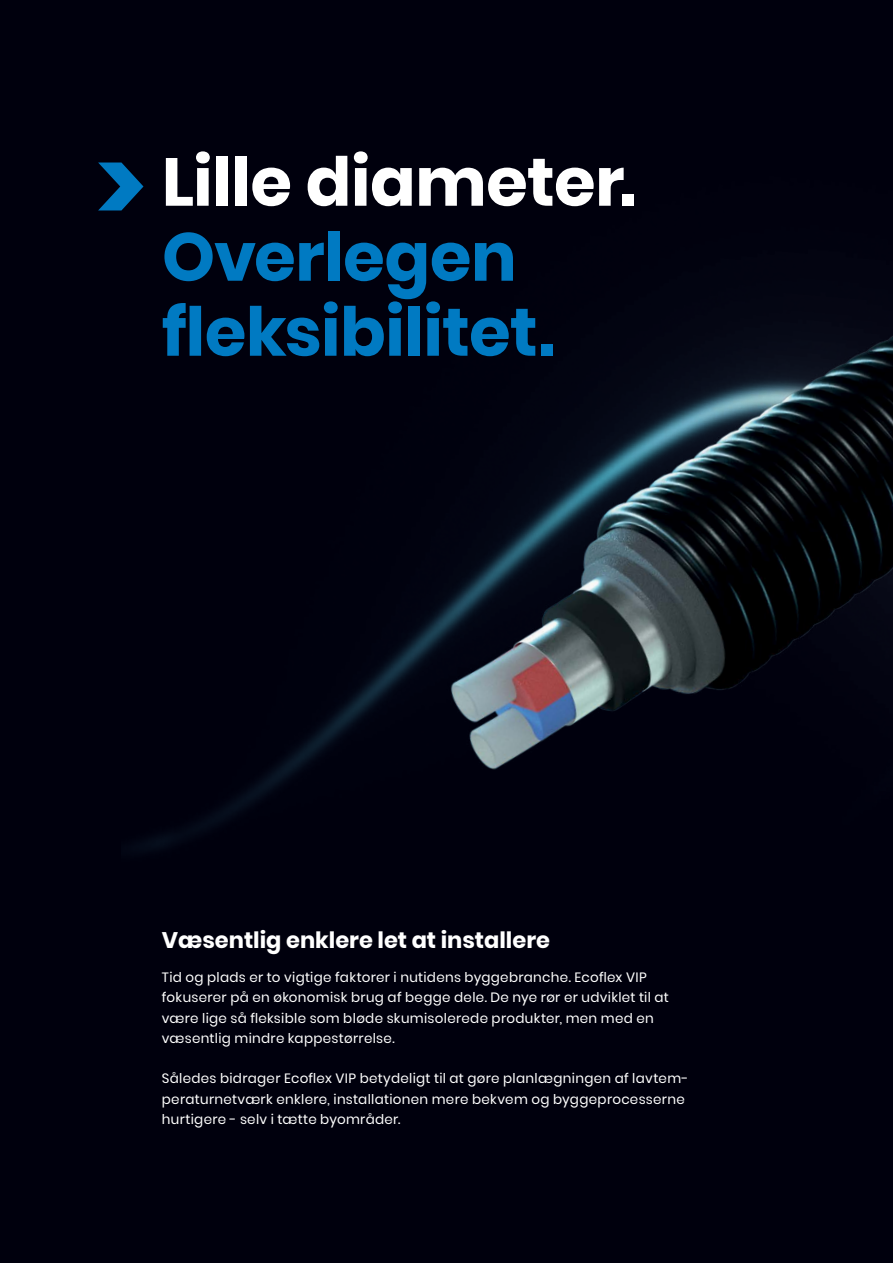
<style>
.page{position:relative;width:893px;height:1263px;background:#00000d}
.page>*{position:absolute;margin:0;border:0;box-sizing:border-box;transform-origin:0 0}
.t1{font:700 67.5px/75px "Poppins";letter-spacing:-.01em;color:#007ac2}
.t2{font:700 67.5px "Poppins";letter-spacing:-.01em;color:#fff}
.t3{font:700 22.5px "Poppins";color:#fff}
.t4{font:13.5px/20.2px "Poppins";letter-spacing:.025em;color:#fff}
</style>
<div class="page">
<svg style="left:98px;top:162px;width:24px;height:48px"></svg>
<img style="left:122px;top:163px;width:771px;height:686px">
<h1 class="t2" style="left:162px;top:143px;width:476px">Lille diameter.</h1>
<h1 class="t1" style="left:162px;top:220px;width:395px">Overlegen fleksibilitet.</h1>
<h2 class="t3" style="left:162px;top:927px;width:390px">Væsentlig enklere let at installere</h2>
<p class="t4" style="left:162px;top:967px;width:509px">Tid og plads er to vigtige faktorer i nutidens byggebranche. Ecoflex VIP fokuserer på en økonomisk brug af begge dele. De nye rør er udviklet til at være lige så fleksible som bløde skumisolerede produkter, men med en væsentlig mindre kappestørrelse.</p>
<p class="t4" style="left:162px;top:1069px;width:528px">Således bidrager Ecoflex VIP betydeligt til at gøre planlægningen af lavtem&shy;peraturnetværk enklere, installationen mere bekvem og byggeprocesserne hurtigere - selv i tætte byområder.</p>
</div>
